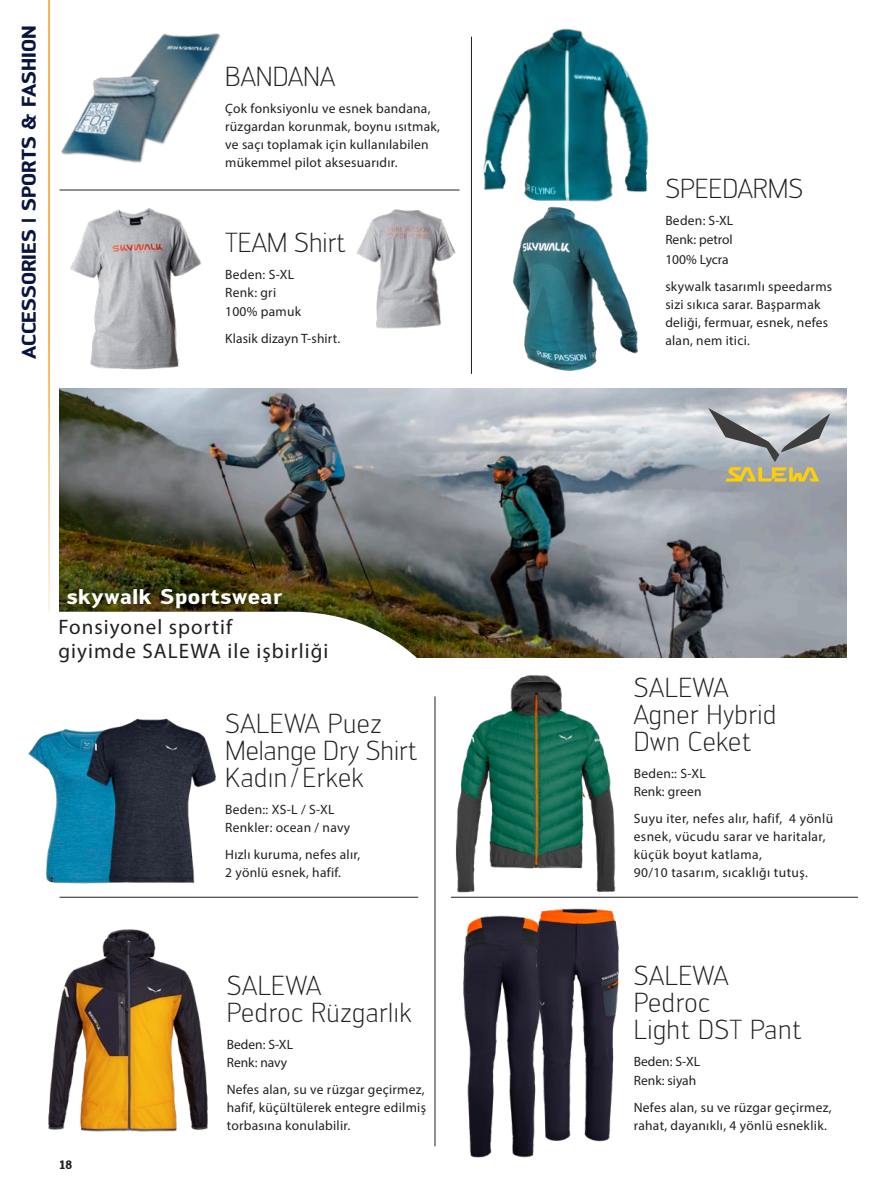
<style>
.page{position:relative;width:872px;height:1191px;background:#fff}
.page>*{position:absolute;margin:0;border:0;box-sizing:border-box;transform-origin:0 0}
.t1{font:300 27px/27px "Engel";letter-spacing:.02em;color:#231f20}
.t2{font:300 27px "Engel";color:#231f20}
.t3{font:21px/24px "Myriad Pro";letter-spacing:.05em;color:#231f20}
.t4{font:700 21px "Engel";letter-spacing:.02em;color:#fff}
.t5{font:700 19.5px "Engel";color:#091441}
.t6{font:13.5px/18px "Myriad Pro";letter-spacing:.02em;color:#231f20}
.t7{font:13.5px/19.5px "Myriad Pro";color:#231f20}
.t8{font:700 12px "Engel";color:#231f20}
</style>
<div class="page">
<img style="left:28px;top:730px;width:36px;height:153px">
<img style="left:70px;top:208px;width:132px;height:162px">
<img style="left:357px;top:209px;width:99px;height:120px">
<img style="left:61px;top:33px;width:160px;height:130px">
<img style="left:483px;top:28px;width:166px;height:169px">
<img style="left:512px;top:197px;width:126px;height:174px">
<img style="left:48px;top:929px;width:160px;height:203px">
<img style="left:435px;top:675px;width:210px;height:230px">
<img style="left:463px;top:915px;width:71px;height:243px">
<img style="left:529px;top:899px;width:104px;height:251px">
<hr style="left:48px;top:0;width:2px;height:1000px;background:#f89c1c">
<hr style="left:60px;top:190px;width:399px;height:1px;background:#231f20">
<hr style="left:60px;top:897px;width:358px;height:1px;background:#231f20">
<hr style="left:451px;top:897px;width:407px;height:1px;background:#231f20">
<hr style="left:471px;top:37px;width:1px;height:337px;background:#231f20">
<hr style="left:434px;top:684px;width:1px;height:462px;background:#231f20">
<img style="left:60px;top:388px;width:786px;height:269px">
<svg style="left:48px;top:570px;width:421px;height:126px"></svg>
<svg style="left:708px;top:408px;width:122px;height:74px;background:#acaea4"></svg>
<img style="left:64px;top:718px;width:152px;height:166px">
<h3 class="t5" style="left:17px;top:359px;width:335px;rotate:-90deg">ACCESSORIES | SPORTS &amp; FASHION</h3>
<h1 class="t2" style="left:225px;top:61px;width:112px">BANDANA</h1>
<p class="t6" style="left:225px;top:99px;width:216px">Çok fonksiyonlu ve esnek bandana, rüzgardan korunmak, boynu ısıtmak, ve saçı toplamak için kullanılabilen mükemmel pilot aksesuarıdır.</p>
<h1 class="t2" style="left:225px;top:227px;width:122px">TEAM Shirt</h1>
<p class="t6" style="left:225px;top:265px;width:71px">Beden: S-XL<br>Renk: gri</p>
<p class="t6" style="left:225px;top:298px;width:116px;line-height:27px">100% pamuk<br>Klasik dizayn T-shirt.</p>
<h2 class="t4" style="left:66px;top:583px;width:217px">skywalk Sportswear</h2>
<h2 class="t3" style="left:58px;top:614px;width:271px">Fonsiyonel sportif<br>giyimde SALEWA ile işbirliği</h2>
<h1 class="t1" style="left:225px;top:710px;width:194px">SALEWA Puez<br>Melange Dry Shirt<br>Kadın/Erkek</h1>
<p class="t6" style="left:225px;top:800px;width:127px">Beden:: XS-L / S-XL<br>Renkler: ocean / navy</p>
<p class="t6" style="left:225px;top:845px;width:136px">Hızlı kuruma, nefes alır,<br>2 yönlü esnek, hafif.</p>
<p class="t8" style="left:60px;top:1157px;width:14px">18</p>
<h1 class="t1" style="left:227px;top:972px;width:186px">SALEWA<br>Pedroc Rüzgarlık</h1>
<p class="t7" style="left:227px;top:1035px;width:68px;line-height:18px">Beden: S-XL<br>Renk: navy</p>
<p class="t6" style="left:227px;top:1080px;width:201px;text-align:justify">Nefes alan, su ve rüzgar geçirmez, hafif, küçültülerek entegre edilmiş torbasına konulabilir.</p>
<h1 class="t2" style="left:665px;top:173px;width:139px">SPEEDARMS</h1>
<p class="t6" style="left:665px;top:210px;width:69px;line-height:19.5px;text-align:justify">Beden: S-XL Renk: petrol 100% Lycra</p>
<p class="t6" style="left:665px;top:277px;width:168px">skywalk tasarımlı speedarms sizi sıkıca sarar. Başparmak deliği, fermuar, esnek, nefes alan, nem itici.</p>
<h1 class="t1" style="left:634px;top:674px;width:144px">SALEWA<br>Agner Hybrid<br>Dwn Ceket</h1>
<p class="t6" style="left:634px;top:764px;width:74px">Beden:: S-XL<br>Renk: green</p>
<p class="t6" style="left:634px;top:809px;width:201px">Suyu iter, nefes alır, hafif, 4 yönlü esnek, vücudu sarar ve haritalar, küçük boyut katlama,<br>90/10 tasarım, sıcaklığı tutuş.</p>
<h1 class="t1" style="left:634px;top:962px;width:169px">SALEWA<br>Pedroc<br>Light DST Pant</h1>
<p class="t7" style="left:634px;top:1051px;width:68px">Beden: S-XL<br>Renk: siyah</p>
<p class="t6" style="left:634px;top:1098px;width:199px">Nefes alan, su ve rüzgar geçirmez, rahat, dayanıklı, 4 yönlü esneklik.</p>
</div>
